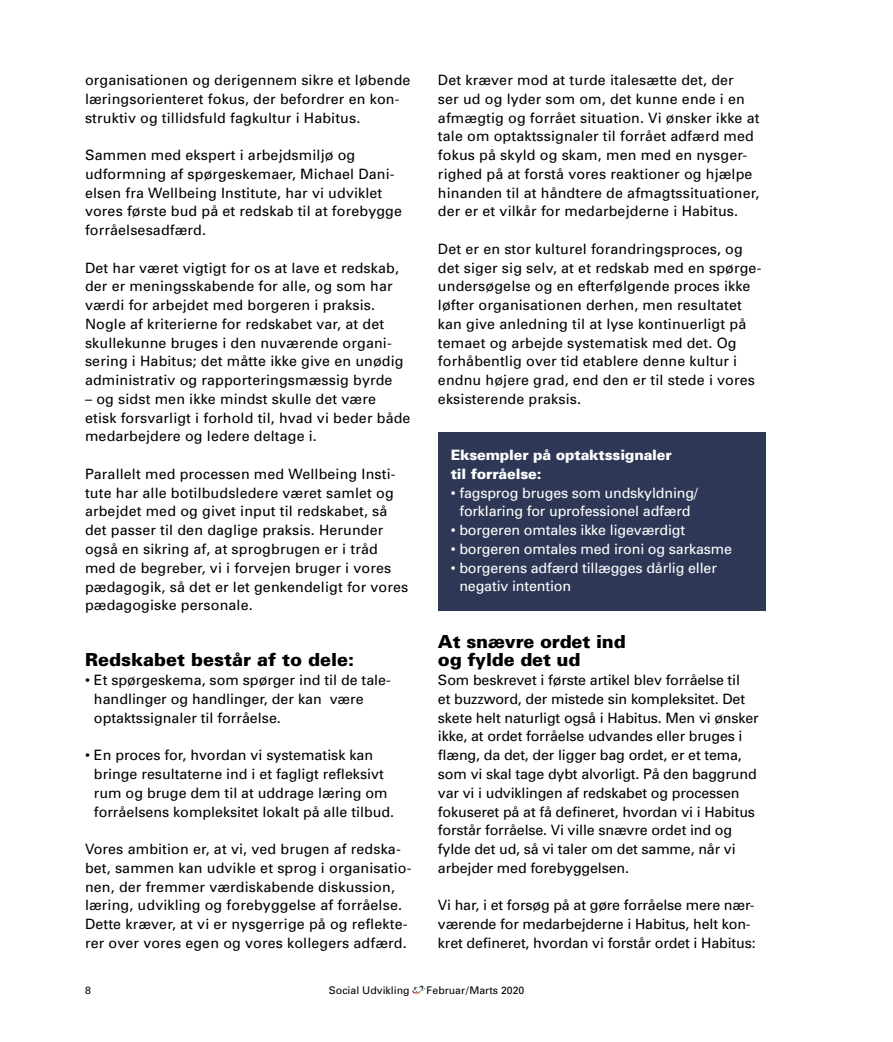
<style>
.page{position:relative;width:893px;height:1042px;background:#fff}
.page>*{position:absolute;margin:0;border:0;box-sizing:border-box;transform-origin:0 0}
.t1{font:900 18px/18.8px "Univers";letter-spacing:-.01em;color:#000}
.t2{font:14.25px/18.8px "Univers";letter-spacing:.01em;color:#000}
.t3{font:14.25px/18.8px "Univers";letter-spacing:-.01em;color:#000}
.t4{font:14.25px/18.8px "Univers";letter-spacing:-.01em;color:#fff;text-align:center}
.t5{font:900 14.25px/18.8px "Univers";letter-spacing:-.01em;color:#fff}
.t6{font:10.5px "Univers";color:#000}
</style>
<div class="page">
<div style="left:438px;top:432px;width:327px;height:178px;background:#2e3856"></div>
<svg style="left:412px;top:985px;width:13px;height:9px"></svg>
<p class="t2" style="left:85px;top:70px;width:327px">organisationen og derigennem sikre et løbende læringsorienteret fokus, der befordrer en kon&shy;struktiv og tillidsfuld fagkultur i Habitus.</p>
<p class="t2" style="left:85px;top:145px;width:318px">Sammen med ekspert i arbejdsmiljø og udformning af spørgeskemaer, Michael Dani&shy;elsen fra Wellbeing Institute, har vi udviklet vores første bud på et redskab til at forebygge forråelsesadfærd.</p>
<p class="t2" style="left:85px;top:258px;width:320px">Det har været vigtigt for os at lave et redskab, der er meningsskabende for alle, og som har værdi for arbejdet med borgeren i praksis.<br>Nogle af kriterierne for redskabet var, at det skullekunne bruges i den nuværende organi&shy;sering i Habitus; det måtte ikke give en unødig administrativ og rapporteringsmæssig byrde</p>
<p class="t2" style="left:85px;top:389px;width:327px">– og sidst men ikke mindst skulle det være etisk forsvarligt i forhold til, hvad vi beder både medarbejdere og ledere deltage i.</p>
<p class="t2" style="left:85px;top:464px;width:325px">Parallelt med processen med Wellbeing Insti&shy;tute har alle botilbudsledere været samlet og arbejdet med og givet input til redskabet, så det passer til den daglige praksis. Herunder også en sikring af, at sprogbrugen er i tråd med de begreber, vi i forvejen bruger i vores pædagogik, så det er let genkendeligt for vores pædagogiske personale.</p>
<p class="t1" style="left:85px;top:650px;width:270px">Redskabet består af to dele:</p>
<p class="t2" style="left:94px;top:670px;width:298px;text-indent:-9px">• Et spørgeskema, som spørger ind til de tale&shy;handlinger og handlinger, der kan være optaktssignaler til forråelse.</p>
<p class="t2" style="left:94px;top:745px;width:302px;text-indent:-9px">• En proces for, hvordan vi systematisk kan bringe resultaterne ind i et fagligt refleksivt rum og bruge dem til at uddrage læring om forråelsens kompleksitet lokalt på alle tilbud.</p>
<p class="t2" style="left:85px;top:839px;width:328px">Vores ambition er, at vi, ved brugen af redska&shy;bet, sammen kan udvikle et sprog i organisatio&shy;nen, der fremmer værdiskabende diskussion, læring, udvikling og forebyggelse af forråelse.<br>Dette kræver, at vi er nysgerrige på og reflekte&shy;rer over vores egen og vores kollegers adfærd.</p>
<p class="t2" style="left:438px;top:70px;width:323px">Det kræver mod at turde italesætte det, der<br>ser ud og lyder som om, det kunne ende i en afmægtig og forrået situation. Vi ønsker ikke at tale om optaktssignaler til forrået adfærd med fokus på skyld og skam, men med en nysger&shy;righed på at forstå vores reaktioner og hjælpe hinanden til at håndtere de afmagtssituationer, der er et vilkår for medarbejderne i Habitus.</p>
<p class="t2" style="left:438px;top:239px;width:325px">Det er en stor kulturel forandringsproces, og det siger sig selv, at et redskab med en spørge&shy;undersøgelse og en efterfølgende proces ikke løfter organisationen derhen, men resultatet kan give anledning til at lyse kontinuerligt på temaet og arbejde systematisk med det. Og forhåbentlig over tid etablere denne kultur i endnu højere grad, end den er til stede i vores eksisterende praksis.</p>
<p class="t5" style="left:451px;top:445px;width:222px">Eksempler på optaktssignaler til forråelse:</p>
<p class="t4" style="left:451px;top:483px;width:249px">• fagsprog bruges som undskyldning/ forklaring for uprofessionel adfærd</p>
<p class="t4" style="left:451px;top:520px;width:236px">• borgeren omtales ikke ligeværdigt</p>
<p class="t4" style="left:451px;top:539px;width:283px">• borgeren omtales med ironi og sarkasme</p>
<p class="t4" style="left:459px;top:558px;width:259px;text-align:left;text-indent:-9px">• borgerens adfærd tillægges dårlig eller negativ intention</p>
<p class="t1" style="left:438px;top:631px;width:189px">At snævre ordet ind og fylde det ud</p>
<p class="t3" style="left:438px;top:670px;width:322px">Som beskrevet i første artikel blev forråelse til<br>et buzzword, der mistede sin kompleksitet. Det skete helt naturligt også i Habitus. Men vi ønsker ikke, at ordet forråelse udvandes eller bruges i flæng, da det, der ligger bag ordet, er et tema, som vi skal tage dybt alvorligt. På den baggrund var vi i udviklingen af redskabet og processen fokuseret på at få defineret, hvordan vi i Habitus forstår forråelse. Vi ville snævre ordet ind og fylde det ud, så vi taler om det samme, når vi arbejder med forebyggelsen.</p>
<p class="t3" style="left:438px;top:895px;width:319px">Vi har, i et forsøg på at gøre forråelse mere nær&shy;værende for medarbejderne i Habitus, helt kon&shy;kret defineret, hvordan vi forstår ordet i Habitus:</p>
<p class="t6" style="left:85px;top:984px;width:7px">8</p>
<p class="t6" style="left:329px;top:984px;width:82px">Social Udvikling</p>
<p class="t6" style="left:427px;top:984px;width:99px">Februar/Marts 2020</p>
</div>
